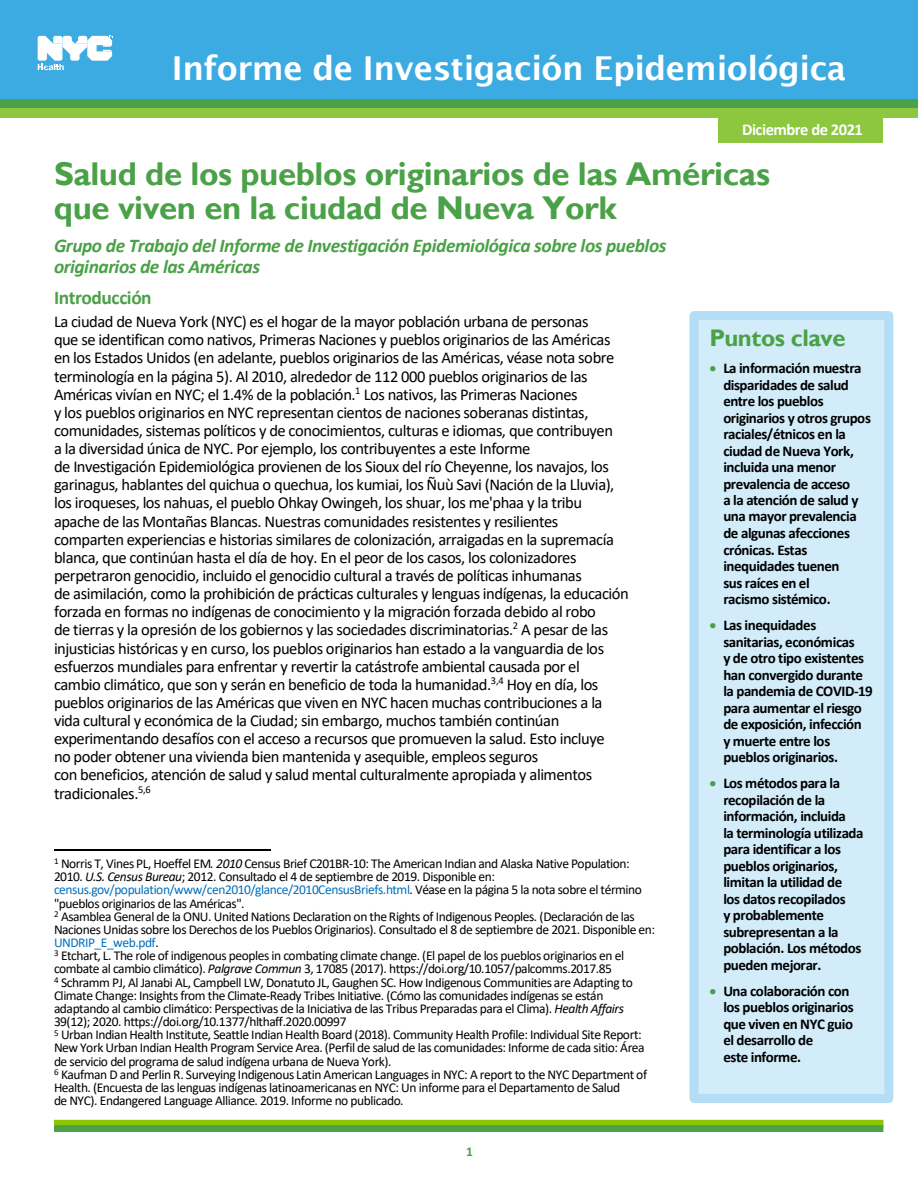
<style>
.page{position:relative;width:918px;height:1188px;background:#fff}
.page>*{position:absolute;margin:0;border:0;box-sizing:border-box;transform-origin:0 0}
.t1{font:700 33px/34.3px "Gill Sans";letter-spacing:-.01em;color:#4aa147}
.t2{font:600 33px "Lucida Sans";letter-spacing:-.015em;color:#fff}
.t3{font:700 24px "Gill Sans";letter-spacing:-.02em;color:#4aa147}
.t4{font:italic 700 19.5px/21.5px "Calibri";letter-spacing:-.02em;color:#4aa147}
.t5{font:700 19.5px "Calibri";letter-spacing:-.02em;color:#4aa147}
.t6{font:16.5px/18.1px "Calibri";letter-spacing:-.03em;color:#000}
.t7{font:700 16.5px "Calibri";letter-spacing:-.03em;color:#fff}
.t8{font:700 15px/16.5px "Calibri";letter-spacing:-.03em;color:#000}
.t9{font:13.5px/13.2px "Calibri";letter-spacing:-.03em;color:#000}
.t10{font:700 13.5px "Calibri";color:#4aa147}
.s1{color:#4aa147}
.s2{font-style:italic}
.s3{color:#0070c0}
</style>
<div class="page">
<div style="left:1px;top:0;width:917px;height:99px;background:#3babe1"></div>
<div style="left:1px;top:99px;width:917px;height:10px;background:#4aa147"></div>
<div style="left:1px;top:109px;width:917px;height:9px;background:#8dc63f"></div>
<svg style="left:38px;top:36px;width:75px;height:35px"></svg>
<div style="left:719px;top:118px;width:164px;height:24px;background:#8dc63f"></div>
<img style="left:729px;top:142px;width:144px;height:1px">
<div style="left:54px;top:1120px;width:829px;height:7px;background:#8dc600"></div>
<div style="left:54px;top:1125px;width:829px;height:7px;background:#4aa147"></div>
<hr style="left:54px;top:849px;width:216px;height:1px;background:#000">
<div style="left:694px;top:316px;width:195px;height:783px;background:#d2ecfa"></div>
<div style="left:689px;top:311px;width:204px;height:792px;border:9px solid #b4def6"></div>
<h1 class="t2" style="left:172px;top:50px;width:676px">Informe de Investigación Epidemiológica</h1>
<p class="t7" style="left:742px;top:118px;width:122px">Diciembre de 2021</p>
<h1 class="t1" style="left:54px;top:157px;width:718px">Salud de los pueblos originarios de las Américas que viven en la ciudad de Nueva York</h1>
<p class="t4" style="left:54px;top:234px;width:614px">Grupo de Trabajo del Informe de Investigación Epidemiológica sobre los pueblos originarios de las Américas</p>
<p class="t5" style="left:54px;top:284px;width:99px">Introducción</p>
<p class="t6" style="left:54px;top:312px;width:576px">La ciudad de Nueva York (NYC) es el hogar de la mayor población urbana de personas<br>que se identifican como nativos, Primeras Naciones y pueblos originarios de las Américas en los Estados Unidos (en adelante, pueblos originarios de las Américas, véase nota sobre terminología en la página 5). Al 2010, alrededor de 112 000 pueblos originarios de las Américas vivían en NYC; el 1.4% de la población.<sup>1</sup> Los nativos, las Primeras Naciones<br>y los pueblos originarios en NYC representan cientos de naciones soberanas distintas, comunidades, sistemas políticos y de conocimientos, culturas e idiomas, que contribuyen<br>a la diversidad única de NYC. Por ejemplo, los contribuyentes a este Informe<br>de Investigación Epidemiológica provienen de los Sioux del río Cheyenne, los navajos, los garinagus, hablantes del quichua o quechua, los kumiai, los Ñuù Savi (Nación de la Lluvia), los iroqueses, los nahuas, el pueblo Ohkay Owingeh, los shuar, los me'phaa y la tribu apache de las Montañas Blancas. Nuestras comunidades resistentes y resilientes comparten experiencias e historias similares de colonización, arraigadas en la supremacía blanca, que continúan hasta el día de hoy. En el peor de los casos, los colonizadores perpetraron genocidio, incluido el genocidio cultural a través de políticas inhumanas<br>de asimilación, como la prohibición de prácticas culturales y lenguas indígenas, la educación forzada en formas no indígenas de conocimiento y la migración forzada debido al robo<br>de tierras y la opresión de los gobiernos y las sociedades discriminatorias.<sup>2</sup> A pesar de las injusticias históricas y en curso, los pueblos originarios han estado a la vanguardia de los esfuerzos mundiales para enfrentar y revertir la catástrofe ambiental causada por el cambio climático, que son y serán en beneficio de toda la humanidad.<sup>3,4</sup> Hoy en día, los pueblos originarios de las Américas que viven en NYC hacen muchas contribuciones a la vida cultural y económica de la Ciudad; sin embargo, muchos también continúan experimentando desafíos con el acceso a recursos que promueven la salud. Esto incluye<br>no poder obtener una vivienda bien mantenida y asequible, empleos seguros<br>con beneficios, atención de salud y salud mental culturalmente apropiada y alimentos tradicionales.<sup>5,6</sup></p>
<h2 class="t3" style="left:709px;top:323px;width:138px">Puntos clave</h2>
<p class="t8" style="left:723px;top:360px;width:149px;text-indent:-14px"><span class="s1">•</span> La información muestra disparidades de salud entre los pueblos originarios y otros grupos raciales/étnicos en la ciudad de Nueva York, incluida una menor prevalencia de acceso<br>a la atención de salud y una mayor prevalencia de algunas afecciones crónicas. Estas inequidades tuenen<br>sus raíces en el<br>racismo sistémico.</p>
<p class="t8" style="left:723px;top:617px;width:151px;text-indent:-14px"><span class="s1">•</span> Las inequidades sanitarias, económicas<br>y de otro tipo existentes han convergido durante la pandemia de COVID-19 para aumentar el riesgo de exposición, infección<br>y muerte entre los pueblos originarios.</p>
<p class="t8" style="left:723px;top:775px;width:142px;text-indent:-14px"><span class="s1">•</span> Los métodos para la recopilación de la información, incluida<br>la terminología utilizada para identificar a los pueblos originarios, limitan la utilidad de<br>los datos recopilados<br>y probablemente subrepresentan a la población. Los métodos pueden mejorar.</p>
<p class="t8" style="left:723px;top:982px;width:132px;text-indent:-14px"><span class="s1">•</span> Una colaboración con los pueblos originarios que viven en NYC guio el desarrollo de<br>este informe.</p>
<p class="t9" style="left:54px;top:856px;width:603px"><sup>1</sup> Norris T, Vines PL, Hoeffel EM<span class="s2">. 2010</span> Census Brief C201BR-10: The American Indian and Alaska Native Population:<br>2010. <span class="s2">U.S. Census Bureau</span>; 2012. Consultado el 4 de septiembre de 2019. Disponible en: <span class="s3">census.gov/population/www/cen2010/glance/2010CensusBriefs.html</span>. Véase en la página 5 la nota sobre el término "pueblos originarios de las Américas".<br><sup>2</sup> Asamblea General de la ONU. United Nations Declaration on the Rights of Indigenous Peoples. (Declaración de las Naciones Unidas sobre los Derechos de los Pueblos Originarios). Consultado el 8 de septiembre de 2021. Disponible en:<br><span class="s3">UNDRIP_E_web.pdf</span>.<br><sup>3</sup> Etchart, L. The role of indigenous peoples in combating climate change. (El papel de los pueblos originarios en el combate al cambio climático). <span class="s2">Palgrave Commun</span> 3, 17085 (2017). https://doi.org/10.1057/palcomms.2017.85<br><sup>4</sup> Schramm PJ, Al Janabi AL, Campbell LW, Donatuto JL, Gaughen SC. How Indigenous Communities are Adapting to Climate Change: Insights from the Climate-Ready Tribes Initiative. (Cómo las comunidades indígenas se están adaptando al cambio climático: Perspectivas de la Iniciativa de las Tribus Preparadas para el Clima). <span class="s2">Health Affairs </span>39(12); 2020. https://doi.org/10.1377/hlthaff.2020.00997<br><sup>5</sup> Urban Indian Health Institute, Seattle Indian Health Board (2018). Community Health Profile: Individual Site Report:<br>New York Urban Indian Health Program Service Area. (Perfil de salud de las comunidades: Informe de cada sitio: Área de servicio del programa de salud indígena urbana de Nueva York).<br><sup>6</sup> Kaufman D and Perlin R. Surveying Indigenous Latin American Languages in NYC: A report to the NYC Department of Health. (Encuesta de las lenguas indígenas latinoamericanas en NYC: Un informe para el Departamento de Salud<br>de NYC). Endangered Language Alliance. 2019. Informe no publicado.</p>
<p class="t10" style="left:466px;top:1142px;width:8px">1</p>
</div>
